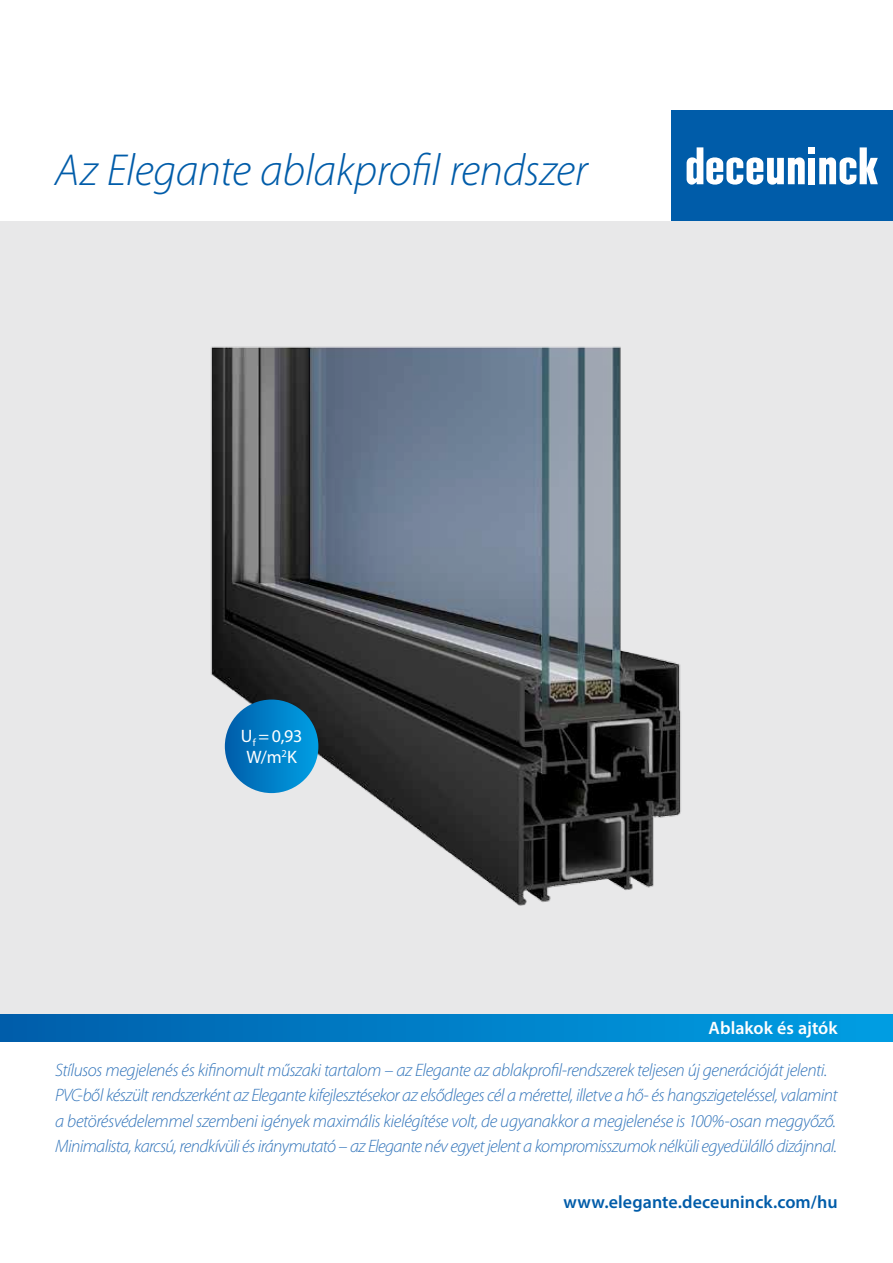
<style>
.page{position:relative;width:893px;height:1263px;background:#fff}
.page>*{position:absolute;margin:0;border:0;box-sizing:border-box;transform-origin:0 0}
.t1{font:italic 300 45px "Myriad Pro";letter-spacing:-.01em;color:#005ca9}
.t2{font:italic 300 18px/25.5px "Myriad Pro";letter-spacing:-.03em;color:#3476bb}
.t3{font:600 18px "Myriad Pro";letter-spacing:.005em;color:#005ca9}
.t4{font:600 18px "Myriad Pro";letter-spacing:.005em;color:#fff}
.t5{font:18px/21px "Myriad Pro";color:#fff;text-align:center}
</style>
<div class="page">
<img style="left:0;top:221px;width:893px;height:793px">
<div style="left:225px;top:699px;width:93px;height:94px;background:linear-gradient(to right,#025eaa,#009fe4);border-radius:47px"></div>
<div style="left:0;top:1014px;width:893px;height:28px;background:linear-gradient(to right,#005eab,#009fe4)"></div>
<div style="left:672px;top:111px;width:221px;height:110px;background:#005ca9"></div>
<div style="left:808px;top:158px;width:7px;height:26px;background:#fff"></div>
<div style="left:808px;top:147px;width:7px;height:7px;background:#fff"></div>
<svg style="left:687px;top:147px;width:118px;height:38px"></svg>
<svg style="left:819px;top:147px;width:59px;height:38px"></svg>
<h1 class="t1" style="left:55px;top:143px;width:534px">Az Elegante ablakprofil rendszer</h1>
<p class="t5" style="left:241px;top:725px;width:63px">U<sub>f</sub> =0,93<br>W/m<sup>2</sup>K</p>
<p class="t4" style="left:708px;top:1016px;width:131px">Ablakok és ajtók</p>
<p class="t2" style="left:55px;top:1057px;width:784px">Stílusos megjelenés és kifinomult műszaki tartalom – az Elegante az ablakprofil-rendszerek teljesen új generációját jelenti.<br>PVC-ből készült rendszerként az Elegante kifejlesztésekor az elsődleges cél a mérettel, illetve a hő- és hangszigeteléssel, valamint a betörésvédelemmel szembeni igények maximális kielégítése volt, de ugyanakkor a megjelenése is 100%-osan meggyőző.<br>Minimalista, karcsú, rendkívüli és iránymutató – az Elegante név egyet jelent a kompromisszumok nélküli egyedülálló dizájnnal.</p>
<p class="t3" style="left:563px;top:1190px;width:276px">www.elegante.deceuninck.com/hu</p>
</div>
